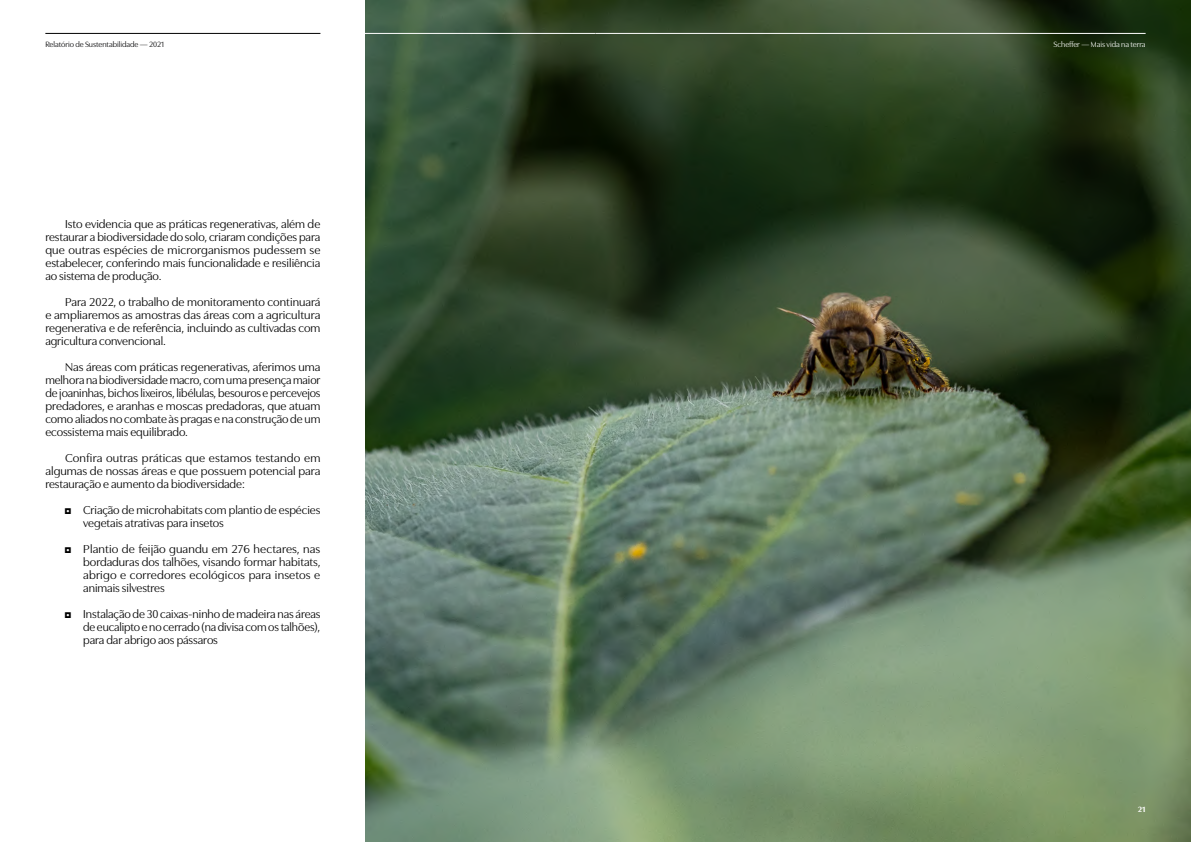
<style>
.page{position:relative;width:1191px;height:842px;background:#fff}
.page>*{position:absolute;margin:0;border:0;box-sizing:border-box;transform-origin:0 0}
.t1{font:12px/13px "Utile Display";color:#000;text-align:justify}
.t2{font:8px "Utile Display";color:#020203}
.t3{font:8px "Utile Display";color:#fff}
.t4{font:700 8px "Utile Display";color:#fff}
.s1{font-family:"Arial Narrow"}
</style>
<div class="page">
<img style="left:366px;top:0;width:825px;height:842px">
<hr style="left:45px;top:33px;width:550px;height:1px;background:#fff">
<hr style="left:595px;top:33px;width:550px;height:1px;background:#fff">
<hr style="left:45px;top:33px;width:275px;height:1px;background:#000">
<p class="t2" style="left:45px;top:38px;width:120px">Relatório de Sustentabilidade — 2021</p>
<p class="t3" style="left:1053px;top:38px;width:94px">Scheffer — Mais vida na terra</p>
<p class="t1" style="left:45px;top:216px;width:276px;text-indent:20px">Isto evidencia que as práticas regenerativas, além de restaurar a biodiversidade do solo, criaram condições para que outras espécies de microrganismos pudessem se estabelecer, conferindo mais funcionalidade e resiliência ao sistema de produção.</p>
<p class="t1" style="left:45px;top:294px;width:277px;text-indent:20px">Para 2022, o trabalho de monitoramento continuará e ampliaremos as amostras das áreas com a agricultura regenerativa e de referência, incluindo as cultivadas com agricultura convencional.</p>
<p class="t1" style="left:45px;top:359px;width:277px;text-indent:20px">Nas áreas com práticas regenerativas, aferimos uma melhora na biodiversidade macro, com uma presença maior de joaninhas, bichos lixeiros, libélulas, besouros e percevejos predadores, e aranhas e moscas predadoras, que atuam como aliados no combate às pragas e na construção de um ecossistema mais equilibrado.</p>
<p class="t1" style="left:45px;top:450px;width:277px;text-indent:20px">Confira outras práticas que estamos testando em algumas de nossas áreas e que possuem potencial para restauração e aumento da biodiversidade:</p>
<p class="t1" style="left:83px;top:502px;width:239px;text-indent:-18px"><span class="s1">◘</span> Criação de microhabitats com plantio de espécies vegetais atrativas para insetos</p>
<p class="t1" style="left:83px;top:541px;width:239px;text-indent:-18px"><span class="s1">◘</span> Plantio de feijão guandu em 276 hectares, nas bordaduras dos talhões, visando formar habitats, abrigo e corredores ecológicos para insetos e animais silvestres</p>
<p class="t1" style="left:83px;top:606px;width:239px;text-indent:-18px"><span class="s1">◘</span> Instalação de 30 caixas-ninho de madeira nas áreas de eucalipto e no cerrado (na divisa com os talhões), para dar abrigo aos pássaros</p>
<p class="t4" style="left:1138px;top:803px;width:9px">21</p>
</div>
